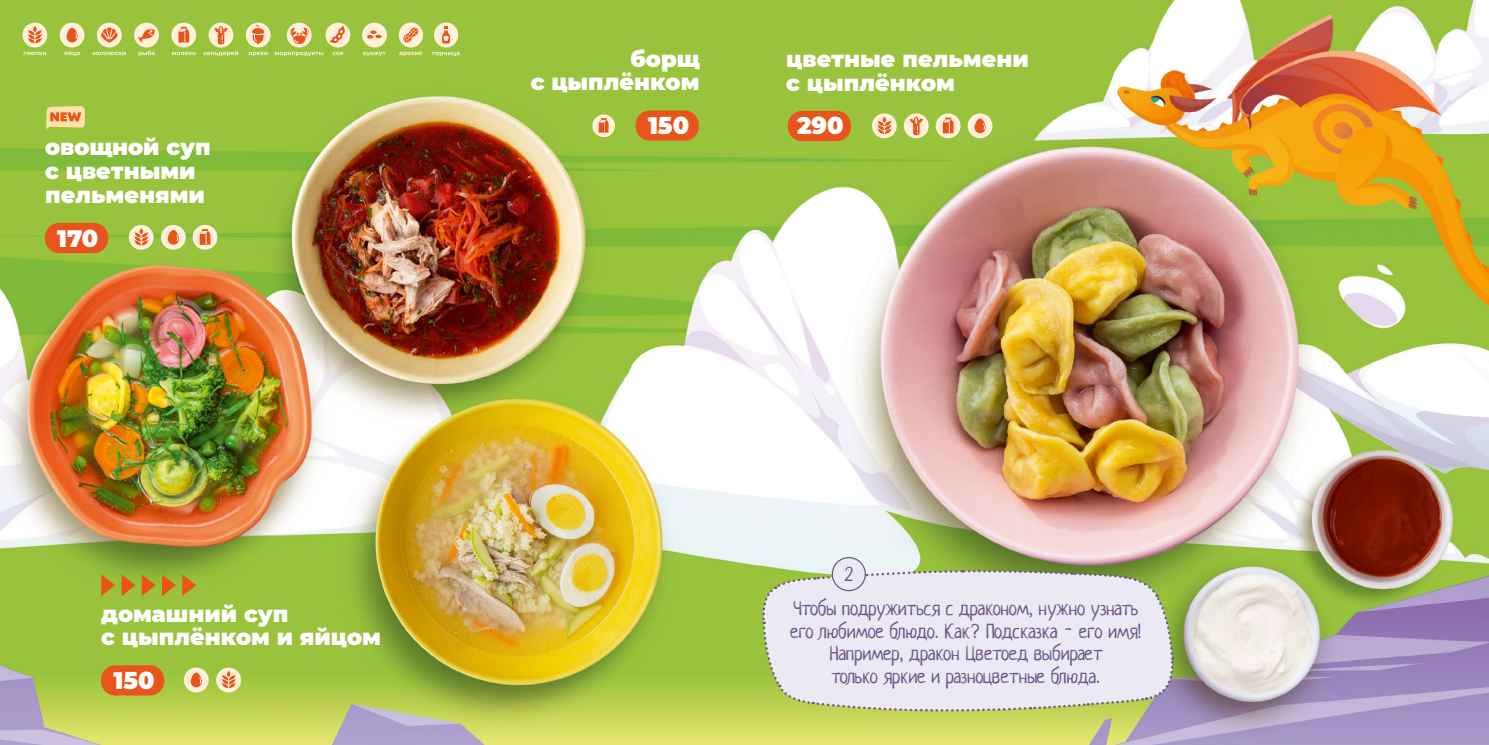
<style>
.page{position:relative;width:1489px;height:745px;background:#fff}
.page>*{position:absolute;margin:0;border:0;box-sizing:border-box;transform-origin:0 0}
.t1{font:900 23.75px "Montserrat";color:#fff}
.t2{font:900 22.5px/23.8px "Montserrat";color:#fff}
.t3{font:20px/22.5px "Neucha";color:#6e5789;text-align:center}
</style>
<div class="page">
<img style="left:0;top:0;width:1488px;height:744px">
<svg style="left:761px;top:568px;width:413px;height:143px"></svg>
<div style="left:101px;top:664px;width:63px;height:31px;background:#e9541c;border-radius:14px"></div>
<div style="left:184px;top:667px;width:25px;height:25px;background:#fff1d7;border-radius:50%"></div>
<svg style="left:190px;top:672px;width:12px;height:15px"></svg>
<svg style="left:182px;top:574px;width:14px;height:21px"></svg>
<svg style="left:162px;top:574px;width:14px;height:21px"></svg>
<svg style="left:142px;top:574px;width:14px;height:21px"></svg>
<svg style="left:121px;top:574px;width:14px;height:21px"></svg>
<svg style="left:101px;top:574px;width:14px;height:21px"></svg>
<div style="left:787px;top:111px;width:64px;height:30px;background:#e9541c;border-radius:14px"></div>
<svg style="left:935px;top:113px;width:25px;height:25px"></svg>
<svg style="left:942px;top:117px;width:11px;height:16px"></svg>
<div style="left:193px;top:225px;width:24px;height:24px;background:#fff1d7;border-radius:50%"></div>
<svg style="left:200px;top:229px;width:10px;height:16px"></svg>
<div style="left:967px;top:113px;width:25px;height:25px;background:#fff1d7;border-radius:50%"></div>
<svg style="left:974px;top:118px;width:11px;height:15px"></svg>
<svg style="left:871px;top:113px;width:25px;height:25px"></svg>
<svg style="left:877px;top:117px;width:14px;height:17px"></svg>
<div style="left:903px;top:113px;width:25px;height:25px;background:#fff1d7;border-radius:50%"></div>
<svg style="left:910px;top:116px;width:12px;height:19px"></svg>
<svg style="left:24px;top:52px;width:22px;height:3px"></svg>
<svg style="left:64px;top:51px;width:16px;height:5px"></svg>
<svg style="left:172px;top:52px;width:24px;height:3px"></svg>
<svg style="left:332px;top:52px;width:11px;height:3px"></svg>
<svg style="left:138px;top:50px;width:17px;height:6px"></svg>
<svg style="left:203px;top:51px;width:35px;height:5px"></svg>
<div style="left:208px;top:23px;width:25px;height:24px;background:#fff1d7;border-radius:50%"></div>
<svg style="left:215px;top:25px;width:12px;height:19px"></svg>
<svg style="left:275px;top:52px;width:48px;height:4px"></svg>
<svg style="left:248px;top:52px;width:19px;height:4px"></svg>
<svg style="left:93px;top:52px;width:33px;height:3px"></svg>
<div style="left:60px;top:23px;width:24px;height:24px;background:#fff1d7;border-radius:50%"></div>
<svg style="left:66px;top:28px;width:12px;height:14px"></svg>
<div style="left:22px;top:23px;width:25px;height:24px;background:#fff1d7;border-radius:50%"></div>
<svg style="left:28px;top:26px;width:14px;height:17px"></svg>
<div style="left:325px;top:23px;width:25px;height:24px;background:#fff1d7;border-radius:50%"></div>
<svg style="left:328px;top:24px;width:18px;height:20px"></svg>
<div style="left:134px;top:23px;width:25px;height:24px;background:#fff1d7;border-radius:50%"></div>
<svg style="left:138px;top:29px;width:17px;height:14px"></svg>
<div style="left:171px;top:23px;width:25px;height:24px;background:#fff1d7;border-radius:50%"></div>
<svg style="left:178px;top:27px;width:11px;height:16px"></svg>
<div style="left:287px;top:23px;width:24px;height:24px;background:#fff1d7;border-radius:50%"></div>
<svg style="left:289px;top:28px;width:21px;height:17px"></svg>
<div style="left:97px;top:23px;width:25px;height:24px;background:#fff1d7;border-radius:50%"></div>
<svg style="left:101px;top:27px;width:16px;height:16px"></svg>
<div style="left:246px;top:23px;width:24px;height:24px;background:#fff1d7;border-radius:50%"></div>
<svg style="left:252px;top:24px;width:12px;height:21px"></svg>
<div style="left:362px;top:23px;width:25px;height:24px;background:#fff1d7;border-radius:50%"></div>
<svg style="left:367px;top:30px;width:15px;height:9px"></svg>
<svg style="left:363px;top:52px;width:22px;height:4px"></svg>
<div style="left:399px;top:22px;width:24px;height:25px;background:#fff1d7;border-radius:50%"></div>
<svg style="left:403px;top:27px;width:15px;height:15px"></svg>
<div style="left:434px;top:22px;width:24px;height:25px;background:#fff1d7;border-radius:50%"></div>
<svg style="left:442px;top:26px;width:8px;height:17px"></svg>
<svg style="left:432px;top:52px;width:27px;height:4px"></svg>
<svg style="left:399px;top:52px;width:23px;height:4px"></svg>
<div style="left:635px;top:110px;width:63px;height:31px;background:#e9541c;border-radius:14px"></div>
<svg style="left:592px;top:114px;width:23px;height:23px"></svg>
<svg style="left:598px;top:118px;width:10px;height:14px"></svg>
<div style="left:45px;top:223px;width:63px;height:30px;background:#e9541c;border-radius:14px"></div>
<svg style="left:46px;top:106px;width:39px;height:25px"></svg>
<div style="left:832px;top:557px;width:33px;height:33px;background:#ebe9f4;border-radius:50%"></div>
<div style="left:831px;top:556px;width:34px;height:35px;border:1px solid #6e5789;border-radius:50%"></div>
<div style="left:161px;top:225px;width:25px;height:24px;background:#fff1d7;border-radius:50%"></div>
<svg style="left:168px;top:230px;width:11px;height:14px"></svg>
<div style="left:129px;top:225px;width:25px;height:24px;background:#fff1d7;border-radius:50%"></div>
<svg style="left:134px;top:228px;width:15px;height:17px"></svg>
<div style="left:216px;top:667px;width:25px;height:25px;background:#fff1d7;border-radius:50%"></div>
<svg style="left:221px;top:671px;width:15px;height:17px"></svg>
<p class="t2" style="left:45px;top:134px;width:167px">овощной суп с цветными пельменями</p>
<p class="t1" style="left:57px;top:220px;width:43px">170</p>
<p class="t2" style="left:101px;top:599px;width:281px">домашний суп<br>с цыплёнком и яйцом</p>
<p class="t1" style="left:113px;top:662px;width:43px">150</p>
<p class="t2" style="left:530px;top:45px;width:170px;text-align:right">борщ<br>с цыплёнком</p>
<p class="t1" style="left:648px;top:107px;width:43px">150</p>
<p class="t2" style="left:786px;top:46px;width:244px">цветные пельмени с цыплёнком</p>
<p class="t1" style="left:797px;top:107px;width:48px">290</p>
<p class="t3" style="left:844px;top:563px;width:10px">2</p>
<p class="t3" style="left:790px;top:597px;width:353px">Чтобы подружиться с драконом, нужно узнать его любимое блюдо. Как? Подсказка - его имя!<br>Например, дракон Цветоед выбирает<br>только яркие и разноцветные блюда.</p>
</div>
